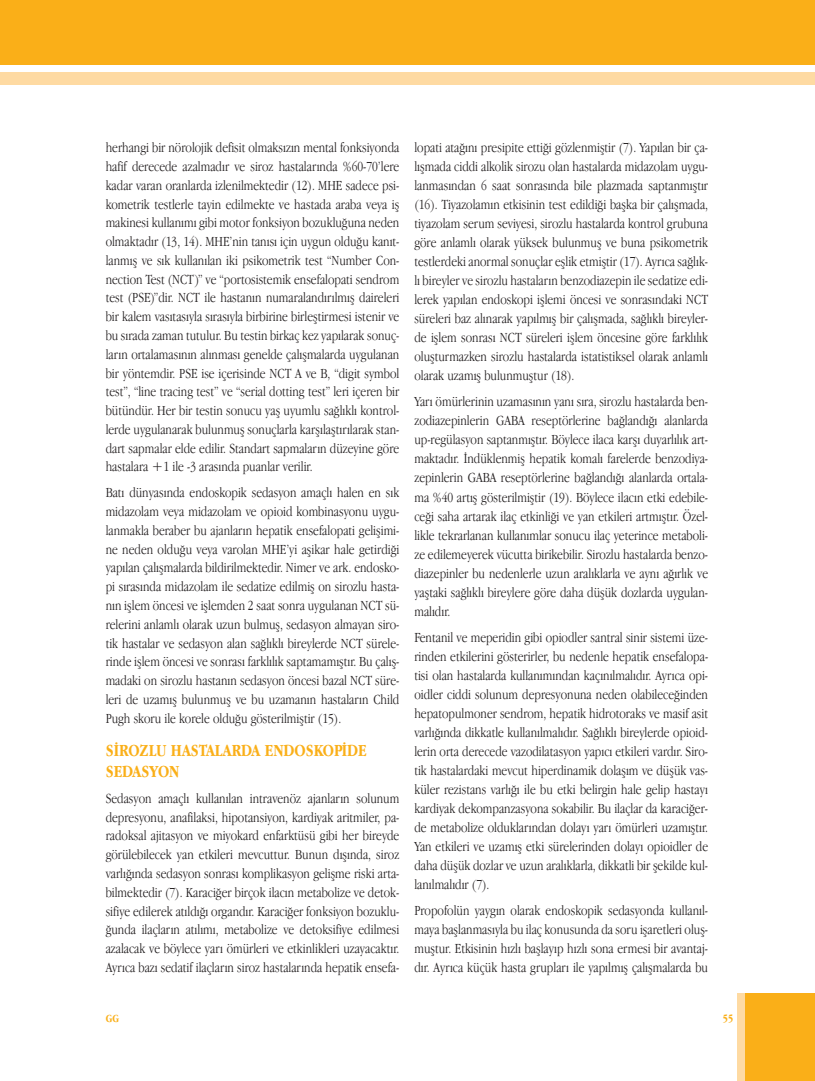
<style>
.page{position:relative;width:815px;height:1081px;background:#fff}
.page>*{position:absolute;margin:0;border:0;box-sizing:border-box;transform-origin:0 0}
.t1{font:700 17.5px/21px "Apple Garamond";color:#faaf18}
.t2{font:300 14.38px/19px "Apple Garamond";color:#231f20;text-align:justify}
.t3{font:700 11.25px "Apple Garamond";color:#faaf18}
</style>
<div class="page">
<div style="left:744px;top:993px;width:70px;height:88px;background:#faaf18"></div>
<div style="left:737px;top:993px;width:7px;height:88px;background:#fedaa2"></div>
<div style="left:0;top:0;width:814px;height:65px;background:#faaf18"></div>
<div style="left:0;top:72px;width:814px;height:13px;background:#fedaa2"></div>
<p class="t2" style="left:106px;top:139px;width:295px">herhangi bir nörolojik defisit olmaksızın mental fonksiyonda hafif derecede azalmadır ve siroz hastalarında %60-70’lere kadar varan oranlarda izlenilmektedir (12). MHE sadece psi&shy;kometrik testlerle tayin edilmekte ve hastada araba veya iş makinesi kullanımı gibi motor fonksiyon bozukluğuna neden olmaktadır (13, 14). MHE’nin tanısı için uygun olduğu kanıt&shy;lanmış ve sık kullanılan iki psikometrik test “Number Con&shy;nection Test (NCT)” ve “portosistemik ensefalopati sendrom test (PSE)”dir. NCT ile hastanın numaralandırılmış daireleri bir kalem vasıtasıyla sırasıyla birbirine birleştirmesi istenir ve bu sırada zaman tutulur. Bu testin birkaç kez yapılarak sonuç&shy;ların ortalamasının alınması genelde çalışmalarda uygulanan bir yöntemdir. PSE ise içerisinde NCT A ve B, “digit symbol test”, “line tracing test” ve “serial dotting test” leri içeren bir bütündür. Her bir testin sonucu yaş uyumlu sağlıklı kontrol&shy;lerde uygulanarak bulunmuş sonuçlarla karşılaştırılarak stan&shy;dart sapmalar elde edilir. Standart sapmaların düzeyine göre hastalara +1 ile -3 arasında puanlar verilir.</p>
<p class="t2" style="left:106px;top:484px;width:295px">Batı dünyasında endoskopik sedasyon amaçlı halen en sık midazolam veya midazolam ve opioid kombinasyonu uygu&shy;lanmakla beraber bu ajanların hepatik ensefalopati gelişimi&shy;ne neden olduğu veya varolan MHE’yi aşikar hale getirdiği yapılan çalışmalarda bildirilmektedir. Nimer ve ark. endosko&shy;pi sırasında midazolam ile sedatize edilmiş on sirozlu hasta&shy;nın işlem öncesi ve işlemden 2 saat sonra uygulanan NCT sü&shy;relerini anlamlı olarak uzun bulmuş, sedasyon almayan siro&shy;tik hastalar ve sedasyon alan sağlıklı bireylerde NCT sürele&shy;rinde işlem öncesi ve sonrası farklılık saptamamıştır. Bu çalış&shy;madaki on sirozlu hastanın sedasyon öncesi bazal NCT süre&shy;leri de uzamış bulunmuş ve bu uzamanın hastaların Child Pugh skoru ile korele olduğu gösterilmiştir (15).</p>
<p class="t1" style="left:106px;top:741px;width:262px">SİROZLU HASTALARDA ENDOSKOPİDE<br>SEDASYON</p>
<p class="t2" style="left:106px;top:790px;width:295px">Sedasyon amaçlı kullanılan intravenöz ajanların solunum depresyonu, anafilaksi, hipotansiyon, kardiyak aritmiler, pa&shy;radoksal ajitasyon ve miyokard enfarktüsü gibi her bireyde görülebilecek yan etkileri mevcuttur. Bunun dışında, siroz varlığında sedasyon sonrası komplikasyon gelişme riski arta&shy;bilmektedir (7). Karaciğer birçok ilacın metabolize ve detok&shy;sifiye edilerek atıldığı organdır. Karaciğer fonksiyon bozuklu&shy;ğunda ilaçların atılımı, metabolize ve detoksifiye edilmesi azalacak ve böylece yarı ömürleri ve etkinlikleri uzayacaktır.<br>Ayrıca bazı sedatif ilaçların siroz hastalarında hepatik ensefa-</p>
<p class="t2" style="left:414px;top:139px;width:295px">lopati atağını presipite ettiği gözlenmiştir (7). Yapılan bir ça&shy;lışmada ciddi alkolik sirozu olan hastalarda midazolam uygu&shy;lanmasından 6 saat sonrasında bile plazmada saptanmıştır (16). Tiyazolamın etkisinin test edildiği başka bir çalışmada, tiyazolam serum seviyesi, sirozlu hastalarda kontrol grubuna göre anlamlı olarak yüksek bulunmuş ve buna psikometrik testlerdeki anormal sonuçlar eşlik etmiştir (17). Ayrıca sağlık&shy;lı bireyler ve sirozlu hastaların benzodiazepin ile sedatize edi&shy;lerek yapılan endoskopi işlemi öncesi ve sonrasındaki NCT süreleri baz alınarak yapılmış bir çalışmada, sağlıklı bireyler&shy;de işlem sonrası NCT süreleri işlem öncesine göre farklılık oluşturmazken sirozlu hastalarda istatistiksel olarak anlamlı olarak uzamış bulunmuştur (18).</p>
<p class="t2" style="left:414px;top:393px;width:295px">Yarı ömürlerinin uzamasının yanı sıra, sirozlu hastalarda ben&shy;zodiazepinlerin GABA reseptörlerine bağlandığı alanlarda up-regülasyon saptanmıştır. Böylece ilaca karşı duyarlılık art&shy;maktadır. İndüklenmiş hepatik komalı farelerde benzodiya&shy;zepinlerin GABA reseptörlerine bağlandığı alanlarda ortala&shy;ma %40 artış gösterilmiştir (19). Böylece ilacın etki edebile&shy;ceği saha artarak ilaç etkinliği ve yan etkileri artmıştır. Özel&shy;likle tekrarlanan kullanımlar sonucu ilaç yeterince metaboli&shy;ze edilemeyerek vücutta birikebilir. Sirozlu hastalarda benzo&shy;diazepinler bu nedenlerle uzun aralıklarla ve aynı ağırlık ve yaştaki sağlıklı bireylere göre daha düşük dozlarda uygulan&shy;malıdır.</p>
<p class="t2" style="left:414px;top:629px;width:295px">Fentanil ve meperidin gibi opiodler santral sinir sistemi üze&shy;rinden etkilerini gösterirler, bu nedenle hepatik ensefalopa&shy;tisi olan hastalarda kullanımından kaçınılmalıdır. Ayrıca opi&shy;oidler ciddi solunum depresyonuna neden olabileceğinden hepatopulmoner sendrom, hepatik hidrotoraks ve masif asit varlığında dikkatle kullanılmalıdır. Sağlıklı bireylerde opioid&shy;lerin orta derecede vazodilatasyon yapıcı etkileri vardır. Siro&shy;tik hastalardaki mevcut hiperdinamik dolaşım ve düşük vas&shy;küler rezistans varlığı ile bu etki belirgin hale gelip hastayı kardiyak dekompanzasyona sokabilir. Bu ilaçlar da karaciğer&shy;de metabolize olduklarından dolayı yarı ömürleri uzamıştır.<br>Yan etkileri ve uzamış etki sürelerinden dolayı opioidler de daha düşük dozlar ve uzun aralıklarla, dikkatli bir şekilde kul&shy;lanılmalıdır (7).</p>
<p class="t2" style="left:414px;top:902px;width:295px">Propofolün yaygın olarak endoskopik sedasyonda kullanıl&shy;maya başlanmasıyla bu ilaç konusunda da soru işaretleri oluş&shy;muştur. Etkisinin hızlı başlayıp hızlı sona ermesi bir avantaj&shy;dır. Ayrıca küçük hasta grupları ile yapılmış çalışmalarda bu</p>
<p class="t3" style="left:106px;top:1014px;width:15px">GG</p>
<p class="t3" style="left:723px;top:1014px;width:12px">55</p>
</div>
